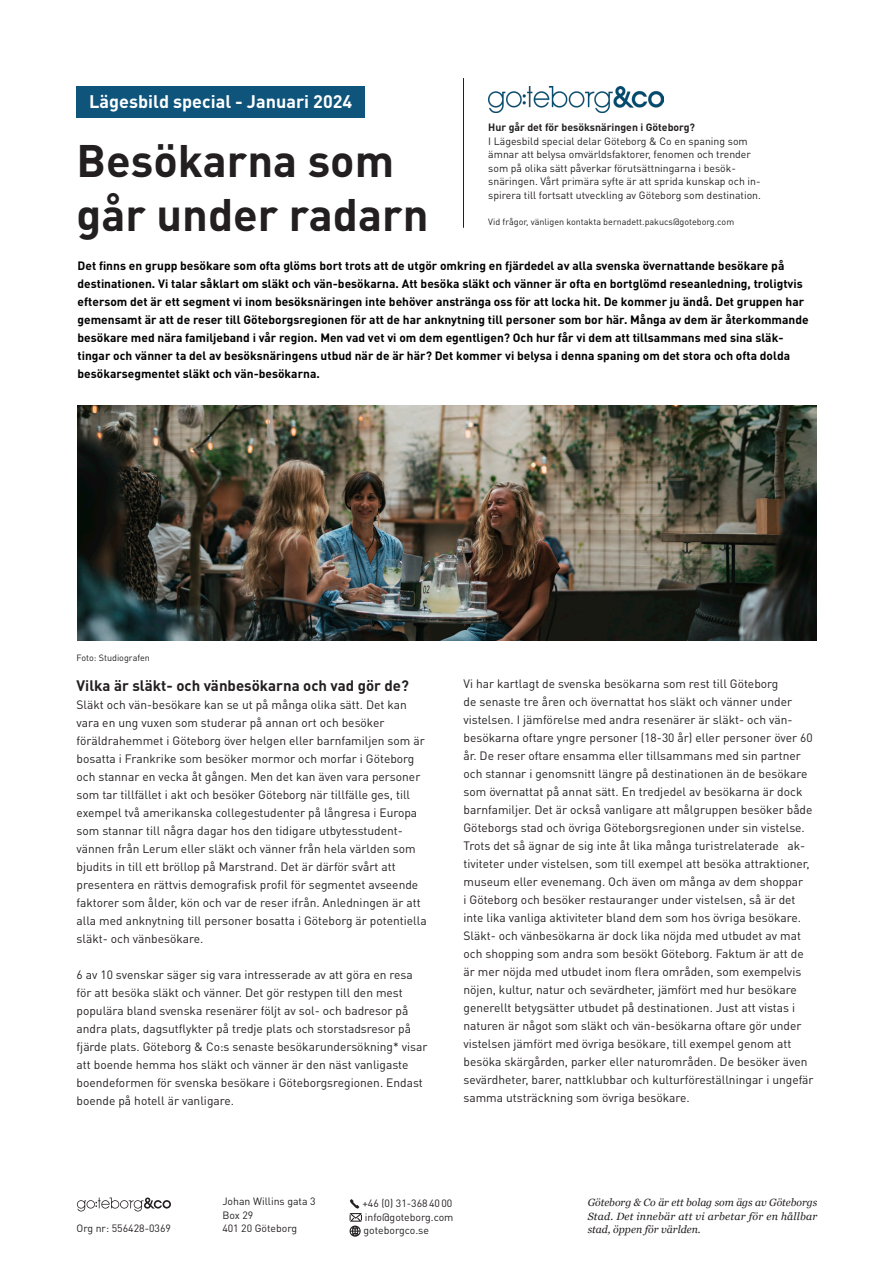
<style>
.page{position:relative;width:893px;height:1263px;background:#fff}
.page>*{position:absolute;margin:0;border:0;box-sizing:border-box;transform-origin:0 0}
.rubrik_H1{font:700 45px/54px "DIN Pro";color:#231f20}
.blå_minirubrik__p{font:700 18px "DIN Pro";color:#fff}
.brödtext{font:700 15px "DIN Pro";color:#231f20}
.brödtext-2{font:12px/18px "DIN Pro";color:#231f20}
.t1{font:700 12px/18px "DIN Pro";color:#000}
.inforuta{font:10.5px/13.5px "DIN Pro";color:#231f20}
.Göteborg___Co_Avsändare{font:10.5px/13.5px "DIN Pro";color:#231f20}
.Göteborg___Co_Fotnot{font:italic 10.5px/13.5px "Georgia";color:#231f20}
.rubrik_inforuta__h4{font:700 10.5px "DIN Pro";color:#231f20}
.t2{font:9px "DIN Pro";color:#231f20}
</style>
<div class="page">
<svg style="left:350px;top:1199px;width:12px;height:38px"></svg>
<svg style="left:77px;top:1197px;width:94px;height:14px"></svg>
<hr style="left:463px;top:78px;width:1px;height:150px;background:#231f20">
<img style="left:488px;top:86px;width:176px;height:26px">
<div style="left:77px;top:86px;width:288px;height:32px;background:#0f547b"></div>
<img style="left:78px;top:406px;width:738px;height:234px">
<p class="blå_minirubrik__p" style="left:89px;top:90px;width:265px">Lägesbild special - Januari 2024</p>
<p class="rubrik_H1" style="left:77px;top:132px;width:353px">Besökarna som går under radarn</p>
<p class="rubrik_inforuta__h4" style="left:488px;top:120px;width:208px">Hur går det för besöksnäringen i Göteborg?</p>
<p class="inforuta" style="left:488px;top:134px;width:274px">I Lägesbild special delar Göteborg &amp; Co en spaning som ämnar att belysa omvärldsfaktorer, fenomen och trender som på olika sätt påverkar förutsättningarna i besök&shy;snäringen. Vårt primära syfte är att sprida kunskap och in&shy;spirera till fortsatt utveckling av Göteborg som destination.</p>
<p class="t2" style="left:488px;top:216px;width:247px">Vid frågor, vänligen kontakta bernadett.pakucs@goteborg.com</p>
<p class="t1" style="left:78px;top:256px;width:732px">Det finns en grupp besökare som ofta glöms bort trots att de utgör omkring en fjärdedel av alla svenska övernattande besökare på destinationen. Vi talar såklart om släkt och vän-besökarna. Att besöka släkt och vänner är ofta en bortglömd reseanledning, troligtvis eftersom det är ett segment vi inom besöksnäringen inte behöver anstränga oss för att locka hit. De kommer ju ändå. Det gruppen har gemensamt är att de reser till Göteborgsregionen för att de har anknytning till personer som bor här. Många av dem är återkommande besökare med nära familjeband i vår region. Men vad vet vi om dem egentligen? Och hur får vi dem att tillsammans med sina släk&shy;tingar och vänner ta del av besöksnäringens utbud när de är här? Det kommer vi belysa i denna spaning om det stora och ofta dolda besökarsegmentet släkt och vän-besökarna.</p>
<p class="t2" style="left:77px;top:651px;width:75px">Foto: Studiografen</p>
<p class="brödtext" style="left:77px;top:675px;width:334px">Vilka är släkt- och vänbesökarna och vad gör de?</p>
<p class="brödtext-2" style="left:77px;top:695px;width:352px">Släkt och vän-besökare kan se ut på många olika sätt. Det kan vara en ung vuxen som studerar på annan ort och besöker föräldrahemmet i Göteborg över helgen eller barnfamiljen som är bosatta i Frankrike som besöker mormor och morfar i Göteborg och stannar en vecka åt gången. Men det kan även vara personer som tar tillfället i akt och besöker Göteborg när tillfälle ges, till exempel två amerikanska collegestudenter på långresa i Europa som stannar till några dagar hos den tidigare utbytesstudent&shy;vännen från Lerum eller släkt och vänner från hela världen som bjudits in till ett bröllop på Marstrand. Det är därför svårt att presentera en rättvis demografisk profil för segmentet avseende faktorer som ålder, kön och var de reser ifrån. Anledningen är att alla med anknytning till personer bosatta i Göteborg är potentiella släkt- och vänbesökare.</p>
<p class="brödtext-2" style="left:77px;top:965px;width:352px">6 av 10 svenskar säger sig vara intresserade av att göra en resa för att besöka släkt och vänner. Det gör restypen till den mest populära bland svenska resenärer följt av sol- och badresor på andra plats, dagsutflykter på tredje plats och storstadsresor på fjärde plats. Göteborg &amp; Co:s senaste besökarundersökning* visar att boende hemma hos släkt och vänner är den näst vanligaste boendeformen för svenska besökare i Göteborgsregionen. Endast boende på hotell är vanligare.</p>
<p class="brödtext-2" style="left:463px;top:674px;width:352px">Vi har kartlagt de svenska besökarna som rest till Göteborg<br>de senaste tre åren och övernattat hos släkt och vänner under vistelsen. I jämförelse med andra resenärer är släkt- och vän&shy;besökarna oftare yngre personer (18-30 år) eller personer över 60 år. De reser oftare ensamma eller tillsammans med sin partner och stannar i genomsnitt längre på destinationen än de besökare som övernattat på annat sätt. En tredjedel av besökarna är dock barnfamiljer. Det är också vanligare att målgruppen besöker både Göteborgs stad och övriga Göteborgsregionen under sin vistelse.<br>Trots det så ägnar de sig inte åt lika många turistrelaterade ak&shy;tiviteter under vistelsen, som till exempel att besöka attraktioner, museum eller evenemang. Och även om många av dem shoppar<br>i Göteborg och besöker restauranger under vistelsen, så är det inte lika vanliga aktiviteter bland dem som hos övriga besökare.<br>Släkt- och vänbesökarna är dock lika nöjda med utbudet av mat och shopping som andra som besökt Göteborg. Faktum är att de är mer nöjda med utbudet inom flera områden, som exempelvis nöjen, kultur, natur och sevärdheter, jämfört med hur besökare generellt betygsätter utbudet på destinationen. Just att vistas i naturen är något som släkt och vän-besökarna oftare gör under vistelsen jämfört med övriga besökare, till exempel genom att besöka skärgården, parker eller naturområden. De besöker även sevärdheter, barer, nattklubbar och kulturföreställningar i ungefär samma utsträckning som övriga besökare.</p>
<p class="Göteborg___Co_Avsändare" style="left:222px;top:1194px;width:95px">Johan Willins gata 3</p>
<p class="Göteborg___Co_Avsändare" style="left:222px;top:1208px;width:32px">Box 29</p>
<p class="Göteborg___Co_Avsändare" style="left:222px;top:1221px;width:76px">401 20 Göteborg</p>
<p class="Göteborg___Co_Fotnot" style="left:588px;top:1196px;width:231px">Göteborg &amp; Co är ett bolag som ägs av Göteborgs<br>Stad. Det innebär att vi arbetar för en hållbar</p>
<p class="Göteborg___Co_Avsändare" style="left:362px;top:1196px;width:91px">+46 (0) 31-3684000</p>
<p class="Göteborg___Co_Avsändare" style="left:364px;top:1210px;width:91px">info@goteborg.com goteborgco.se</p>
<p class="Göteborg___Co_Avsändare" style="left:77px;top:1221px;width:96px">Org nr: 556428-0369</p>
<p class="Göteborg___Co_Fotnot" style="left:588px;top:1223px;width:115px">stad, öppen för världen.</p>
</div>
